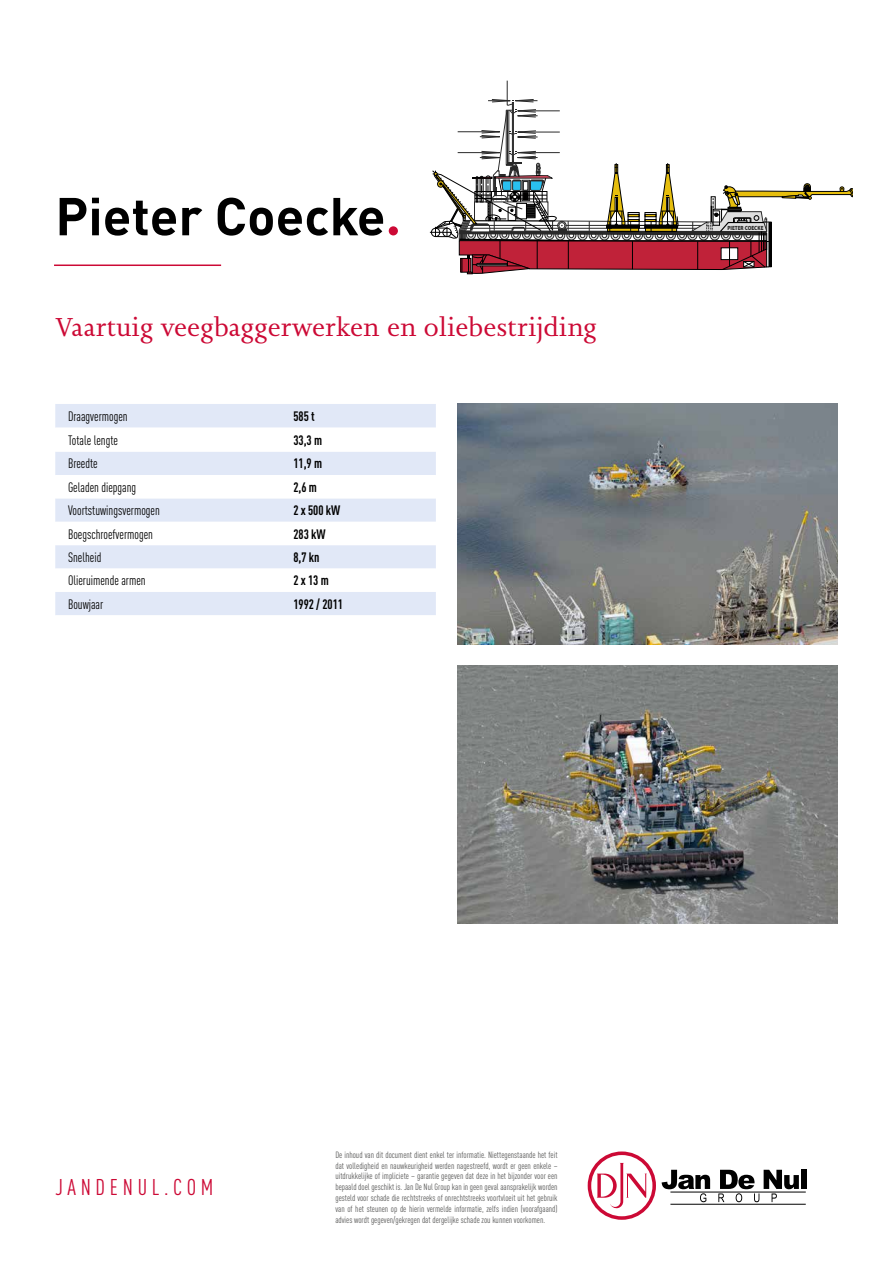
<style>
.page{position:relative;width:893px;height:1263px;background:#fff}
.page>*{position:absolute;margin:0;border:0;box-sizing:border-box;transform-origin:0 0}
.t1{font:700 52.5px "DIN Pro";color:#000}
.t2{font:27px "Joanna Nova";color:#cc0935}
.t3{font:condensed 22.5px "DIN Pro";letter-spacing:.21em;color:#cc0935}
.t4{font:condensed 13.5px "DIN Pro";color:#000;scale:.95 1}
.t5{font:700 condensed 13.5px "DIN Pro";color:#000;scale:.95 1}
.t6{font:condensed 9px/10.8px "DIN Pro";color:#575756;text-align:justify}
.t7{font:900 6px "Myriad Pro";color:#000;scale:.85 1}
.s1{color:#cc0935}
</style>
<div class="page">
<hr style="left:54px;top:264px;width:167px;height:2px;background:#cc0935">
<svg style="left:662px;top:1170px;width:48px;height:32px"></svg>
<svg style="left:718px;top:1170px;width:81px;height:32px"></svg>
<div style="left:801px;top:1170px;width:5px;height:19px;background:#000"></div>
<hr style="left:670px;top:1192px;width:136px;height:1px;background:#000">
<hr style="left:670px;top:1204px;width:136px;height:1px;background:#000">
<svg style="left:588px;top:1151px;width:68px;height:69px"></svg>
<div style="left:591px;top:1155px;width:61px;height:61px;background:#fff;border-radius:50%"></div>
<svg style="left:596px;top:1163px;width:51px;height:46px"></svg>
<svg style="left:430px;top:81px;width:423px;height:193px"></svg>
<img style="left:457px;top:665px;width:381px;height:258px">
<img style="left:457px;top:404px;width:381px;height:240px">
<div style="left:55px;top:404px;width:381px;height:24px;background:#e1e8f7"></div>
<svg style="left:55px;top:452px;width:381px;height:163px;fill:#e1e8f7"></svg>
<h1 class="t1" style="left:55px;top:173px;width:347px">Pieter Coecke<span class="s1">.</span></h1>
<h2 class="t2" style="left:55px;top:309px;width:543px">Vaartuig veegbaggerwerken en oliebestrijding</h2>
<h3 class="t4" style="left:68px;top:406px;width:64px">Draagvermogen</h3>
<h3 class="t5" style="left:293px;top:406px;width:24px">585 t</h3>
<h3 class="t4" style="left:68px;top:430px;width:54px">Totale lengte</h3>
<h3 class="t5" style="left:293px;top:430px;width:32px">33,3 m</h3>
<h3 class="t4" style="left:68px;top:454px;width:33px">Breedte</h3>
<h3 class="t5" style="left:293px;top:453px;width:32px">11,9 m</h3>
<h3 class="t4" style="left:68px;top:477px;width:73px">Geladen diepgang</h3>
<h3 class="t5" style="left:293px;top:477px;width:26px">2,6 m</h3>
<h3 class="t4" style="left:68px;top:501px;width:98px">Voortstuwingsvermogen</h3>
<h3 class="t5" style="left:293px;top:500px;width:51px">2 x 500 kW</h3>
<h3 class="t4" style="left:68px;top:524px;width:91px">Boegschroefvermogen</h3>
<h3 class="t5" style="left:293px;top:524px;width:35px">283 kW</h3>
<h3 class="t4" style="left:68px;top:547px;width:37px">Snelheid</h3>
<h3 class="t5" style="left:293px;top:547px;width:29px">8,7 kn</h3>
<h3 class="t4" style="left:68px;top:571px;width:83px">Olieruimende armen</h3>
<h3 class="t5" style="left:293px;top:570px;width:39px">2 x 13 m</h3>
<h3 class="t4" style="left:68px;top:594px;width:39px">Bouwjaar</h3>
<h3 class="t5" style="left:293px;top:594px;width:54px">1992 / 2011</h3>
<p class="t7" style="left:727px;top:223px;width:44px">PIETER COECKE</p>
<h3 class="t3" style="left:55px;top:1171px;width:160px">JANDENUL.COM</h3>
<p class="t6" style="left:335px;top:1148px;width:224px">De inhoud van dit document dient enkel ter informatie. Niettegenstaande het feit dat volledigheid en nauwkeurigheid werden nagestreefd, wordt er geen enkele – uitdrukkelijke of impliciete – garantie gegeven dat deze in het bijzonder voor een bepaald doel geschikt is. Jan De Nul Group kan in geen geval aansprakelijk worden gesteld voor schade die rechtstreeks of onrechtstreeks voortvloeit uit het gebruik van of het steunen op de hierin vermelde informatie, zelfs indien (voorafgaand) advies wordt gegeven/gekregen dat dergelijke schade zou kunnen voorkomen.</p>
</div>
